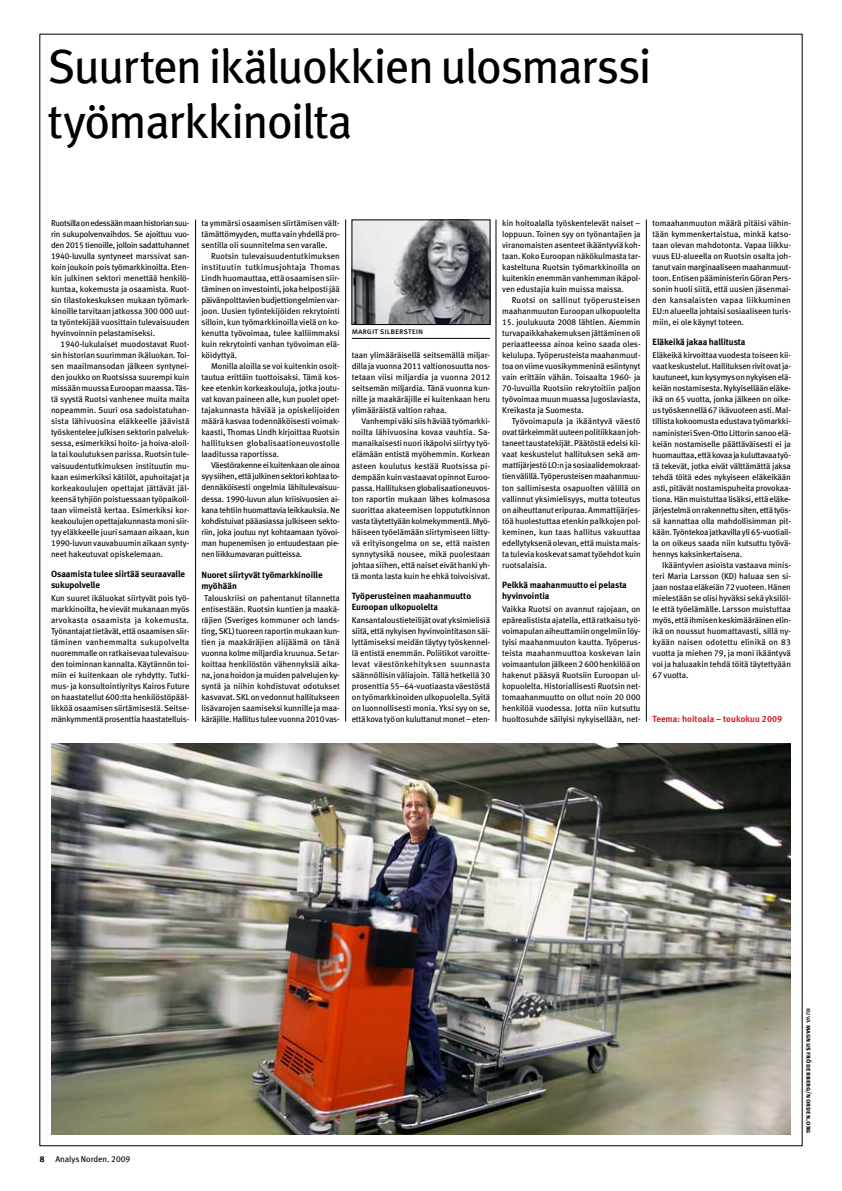
<style>
.page{position:relative;width:842px;height:1191px;background:#fff}
.page>*{position:absolute;margin:0;border:0;box-sizing:border-box;transform-origin:0 0}
.t1{font:48px/55px "Meta Book LF";letter-spacing:-.03em;color:#000}
.t2{font:9px/11px "Meta Bold LF";color:#000}
.t3{font:9px "Meta Bold LF";letter-spacing:.01em;color:#d2232a}
.t4{font:8.5px/11px "Meta Book LF";letter-spacing:-.005em;color:#000;text-align:justify}
.t5{font:8.5px "Meta Book LF Caps";color:#000}
.t6{font:8.5px "Meta Bold LF";color:#000}
.t7{font:7px "Meta Bold LF Caps";letter-spacing:.02em;color:#000}
.s1{font-family:"Meta Book LF Caps"}
</style>
<div class="page">
<img style="left:51px;top:743px;width:740px;height:391px">
<hr style="left:195px;top:219px;width:1px;height:502px;background:#000">
<hr style="left:345px;top:219px;width:1px;height:502px;background:#000">
<hr style="left:496px;top:219px;width:1px;height:502px;background:#000">
<hr style="left:646px;top:219px;width:1px;height:502px;background:#000">
<hr style="left:352px;top:338px;width:138px;height:1px;background:#000">
<img style="left:354px;top:222px;width:134px;height:101px">
<div style="left:352px;top:220px;width:138px;height:105px;border:1px solid #000"></div>
<h1 class="t1" style="left:47px;top:39px;width:606px">Suurten ikäluokkien ulosmarssi työmarkkinoilta</h1>
<p class="t4" style="left:51px;top:218px;width:140px">Ruotsilla on edessään maan historian suu&shy;rin sukupolvenvaihdos. Se ajoittuu vuo&shy;den 2015 tienoille, jolloin sadattuhannet 1940-luvulla syntyneet marssivat san&shy;koin joukoin pois työmarkkinoilta. Eten&shy;kin julkinen sektori menettää henkilö&shy;kuntaa, kokemusta ja osaamista. Ruot&shy;sin tilastokeskuksen mukaan työmark&shy;kinoille tarvitaan jatkossa 300 000 uut&shy;ta työntekijää vuosittain tulevaisuuden hyvinvoinnin pelastamiseksi.</p>
<p class="t4" style="left:51px;top:339px;width:140px;text-indent:10px">1940-lukulaiset muodostavat Ruot&shy;sin historian suurimman ikäluokan. Toi&shy;sen maailmansodan jälkeen syntynei&shy;den joukko on Ruotsissa suurempi kuin missään muussa Euroopan maassa. Täs&shy;tä syystä Ruotsi vanhenee muita maita nopeammin. Suuri osa sadoistatuhan&shy;sista lähivuosina eläkkeelle jäävistä työskentelee julkisen sektorin palveluk&shy;sessa, esimerkiksi hoito- ja hoiva-aloil&shy;la tai koulutuksen parissa. Ruotsin tule&shy;vaisuudentutkimuksen instituutin mu&shy;kaan esimerkiksi kätilöt, apuhoitajat ja korkeakoulujen opettajat jättävät jäl&shy;keensä tyhjiön poistuessaan työpaikoil&shy;taan viimeistä kertaa. Esimerkiksi kor&shy;keakoulujen opettajakunnasta moni siir&shy;tyy eläkkeelle juuri samaan aikaan, kun 1990-luvun vauvabuumin aikaan synty&shy;neet hakeutuvat opiskelemaan.</p>
<p class="t2" style="left:51px;top:568px;width:136px">Osaamista tulee siirtää seuraavalle sukupolvelle</p>
<p class="t4" style="left:51px;top:592px;width:140px">Kun suuret ikäluokat siirtyvät pois työ&shy;markkinoilta, he vievät mukanaan myös arvokasta osaamista ja kokemusta.<br>Työnantajat tietävät, että osaamisen siir&shy;täminen vanhemmalta sukupolvelta nuoremmalle on ratkaisevaa tulevaisuu&shy;den toiminnan kannalta. Käytännön toi&shy;miin ei kuitenkaan ole ryhdytty. Tutki&shy;mus- ja konsultointiyritys Kairos Future on haastatellut 600:tta henkilöstöpääl&shy;likköä osaamisen siirtämisestä. Seitse&shy;mänkymmentä prosenttia haastatelluis-</p>
<p class="t4" style="left:201px;top:218px;width:140px">ta ymmärsi osaamisen siirtämisen vält&shy;tämättömyyden, mutta vain yhdellä pro&shy;sentilla oli suunnitelma sen varalle.</p>
<p class="t4" style="left:201px;top:251px;width:140px;text-indent:10px">Ruotsin tulevaisuudentutkimuksen instituutin tutkimusjohtaja Thomas Lindh huomauttaa, että osaamisen siir&shy;täminen on investointi, joka helposti jää päivänpolttavien budjettiongelmien var&shy;joon. Uusien työntekijöiden rekrytointi silloin, kun työmarkkinoilla vielä on ko&shy;kenutta työvoimaa, tulee kalliimmaksi kuin rekrytointi vanhan työvoiman elä&shy;köidyttyä.</p>
<p class="t4" style="left:201px;top:361px;width:140px;text-indent:10px">Monilla aloilla se voi kuitenkin osoit&shy;tautua erittäin tuottoisaksi. Tämä kos&shy;kee etenkin korkeakouluja, jotka joutu&shy;vat kovan paineen alle, kun puolet opet&shy;tajakunnasta häviää ja opiskelijoiden määrä kasvaa todennäköisesti voimak&shy;kaasti, Thomas Lindh kirjoittaa Ruotsin hallituksen globalisaationeuvostolle laaditussa raportissa.</p>
<p class="t4" style="left:201px;top:460px;width:140px;text-indent:10px">Väestörakenne ei kuitenkaan ole ainoa syy siihen, että julkinen sektori kohtaa to&shy;dennäköisesti ongelmia lähitulevaisuu&shy;dessa. 1990-luvun alun kriisivuosien ai&shy;kana tehtiin huomattavia leikkauksia. Ne kohdistuivat pääasiassa julkiseen sekto&shy;riin, joka joutuu nyt kohtaamaan työvoi&shy;man hupenemisen jo entuudestaan pie&shy;nen liikkumavaran puitteissa.</p>
<p class="t2" style="left:201px;top:569px;width:123px">Nuoret siirtyvät työmarkkinoille myöhään</p>
<p class="t4" style="left:201px;top:592px;width:140px;text-align:center">Talouskriisi on pahentanut tilannetta entisestään. Ruotsin kuntien ja maakä&shy;räjien (Sveriges kommuner och lands&shy;ting, SKL) tuoreen raportin mukaan kun&shy;tien ja maakäräjien alijäämä on tänä vuonna kolme miljardia kruunua. Se tar&shy;koittaa henkilöstön vähennyksiä aika&shy;na, jona hoidon ja muiden palvelujen ky&shy;syntä ja niihin kohdistuvat odotukset kasvavat. SKL on vedonnut hallitukseen lisävarojen saamiseksi kunnille ja maa&shy;käräjille. Hallitus tulee vuonna 2010 vas-</p>
<p class="t5" style="left:352px;top:326px;width:73px">margit silberstein</p>
<p class="t4" style="left:352px;top:350px;width:140px">taan ylimääräisellä seitsemällä miljar&shy;dilla ja vuonna 2011 valtionosuutta nos&shy;tetaan viisi miljardia ja vuonna 2012 seitsemän miljardia. Tänä vuonna kun&shy;nille ja maakäräjille ei kuitenkaan heru ylimääräistä valtion rahaa.</p>
<p class="t4" style="left:352px;top:416px;width:140px;text-indent:10px">Vanhempi väki siis häviää työmarkki&shy;noilta lähivuosina kovaa vauhtia. Sa&shy;manaikaisesti nuori ikäpolvi siirtyy työ&shy;elämään entistä myöhemmin. Korkean asteen koulutus kestää Ruotsissa pi&shy;dempään kuin vastaavat opinnot Euroo&shy;passa. Hallituksen globalisaationeuvos&shy;ton raportin mukaan lähes kolmasosa suorittaa akateemisen loppututkinnon vasta täytettyään kolmekymmentä. Myö&shy;häiseen työelämään siirtymiseen liitty&shy;vä erityisongelma on se, että naisten synnytysikä nousee, mikä puolestaan johtaa siihen, että naiset eivät hanki yh&shy;tä monta lasta kuin he ehkä toivoisivat.</p>
<p class="t2" style="left:352px;top:590px;width:121px">Työperusteinen maahanmuutto<br>Euroopan ulkopuolelta</p>
<p class="t4" style="left:352px;top:614px;width:140px">Kansantaloustieteilijät ovat yksimielisiä siitä, että nykyisen hyvinvointitason säi&shy;lyttämiseksi meidän täytyy työskennel&shy;lä entistä enemmän. Poliitikot varoitte&shy;levat väestönkehityksen suunnasta säännöllisin väliajoin. Tällä hetkellä 30 prosenttia 55–64-vuotiaasta väestöstä on työmarkkinoiden ulkopuolella. Syitä on luonnollisesti monia. Yksi syy on se, että kova työ on kuluttanut monet – eten-</p>
<p class="t4" style="left:502px;top:218px;width:140px">kin hoitoalalla työskentelevät naiset – loppuun. Toinen syy on työnantajien ja viranomaisten asenteet ikääntyviä koh&shy;taan. Koko Euroopan näkökulmasta tar&shy;kasteltuna Ruotsin työmarkkinoilla on kuitenkin enemmän vanhemman ikäpol&shy;ven edustajia kuin muissa maissa.</p>
<p class="t4" style="left:502px;top:295px;width:140px;text-align:right">Ruotsi on sallinut työperusteisen maahanmuuton Euroopan ulkopuolelta</p>
<p class="t4" style="left:502px;top:317px;width:140px">15. joulukuuta 2008 lähtien. Aiemmin turvapaikkahakemuksen jättäminen oli periaatteessa ainoa keino saada oles&shy;kelulupa. Työperusteista maahanmuut&shy;toa on viime vuosikymmeninä esiintynyt vain erittäin vähän. Toisaalta 1960- ja 70-luvuilla Ruotsiin rekrytoitiin paljon työvoimaa muun muassa Jugoslaviasta, Kreikasta ja Suomesta.</p>
<p class="t4" style="left:502px;top:416px;width:140px;text-indent:10px">Työvoimapula ja ikääntyvä väestö ovat tärkeimmät uuteen politiikkaan joh&shy;taneet taustatekijät. Päätöstä edelsi kii&shy;vaat keskustelut hallituksen sekä am&shy;mattijärjestö LO:n ja sosiaalidemokraat&shy;tien välillä. Työperusteisen maahanmuu&shy;ton sallimisesta osapuolten välillä on vallinnut yksimielisyys, mutta toteutus on aiheuttanut eripuraa. Ammattijärjes&shy;töä huolestuttaa etenkin palkkojen pol&shy;keminen, kun taas hallitus vakuuttaa edellytyksenä olevan, että muista mais&shy;ta tulevia koskevat samat työehdot kuin ruotsalaisia.</p>
<p class="t2" style="left:502px;top:579px;width:126px">Pelkkä maahanmuutto ei pelasta hyvinvointia</p>
<p class="t4" style="left:502px;top:603px;width:140px">Vaikka Ruotsi on avannut rajojaan, on epärealistista ajatella, että ratkaisu työ&shy;voimapulan aiheuttamiin ongelmiin löy&shy;tyisi maahanmuuton kautta. Työperus&shy;teista maahanmuuttoa koskevan lain voimaantulon jälkeen 2 600 henkilöä on hakenut pääsyä Ruotsiin Euroopan ul&shy;kopuolelta. Historiallisesti Ruotsin net&shy;tomaahanmuutto on ollut noin 20 000 henkilöä vuodessa. Jotta niin kutsuttu huoltosuhde säilyisi nykyisellään, net-</p>
<p class="t4" style="left:653px;top:218px;width:140px">tomaahanmuuton määrä pitäisi vähin&shy;tään kymmenkertaistua, minkä katso&shy;taan olevan mahdotonta. Vapaa liikku&shy;vuus EU-alueella on Ruotsin osalta joh&shy;tanut vain marginaaliseen maahanmuut&shy;toon. Entisen pääministerin Göran Pers&shy;sonin huoli siitä, että uusien jäsenmai&shy;den kansalaisten vapaa liikkuminen EU:n alueella johtaisi sosiaaliseen turis&shy;miin, ei ole käynyt toteen.</p>
<p class="t2" style="left:652px;top:337px;width:94px">Eläkeikä jakaa hallitusta</p>
<p class="t4" style="left:652px;top:350px;width:140px">Eläkeikä kirvoittaa vuodesta toiseen kii&shy;vaat keskustelut. Hallituksen rivit ovat ja&shy;kautuneet, kun kysymys on nykyisen elä&shy;keiän nostamisesta. Nykyisellään eläke&shy;ikä on 65 vuotta, jonka jälkeen on oike&shy;us työskennellä 67 ikävuoteen asti. Mal&shy;tillista kokoomusta edustava työmarkki&shy;naministeri Sven-Otto Littorin sanoo elä&shy;keiän nostamiselle päättäväisesti ei ja huomauttaa, että kovaa ja kuluttavaa työ&shy;tä tekevät, jotka eivät välttämättä jaksa tehdä töitä edes nykyiseen eläkeikään asti, pitävät nostamispuheita provokaa&shy;tiona. Hän muistuttaa lisäksi, että eläke&shy;järjestelmä on rakennettu siten, että työs&shy;sä kannattaa olla mahdollisimman pit&shy;kään. Työntekoa jatkavilla yli 65-vuotiail&shy;la on oikeus saada niin kutsuttu työvä&shy;hennys kaksinkertaisena.</p>
<p class="t4" style="left:652px;top:559px;width:140px;text-indent:10px">Ikääntyvien asioista vastaava minis&shy;teri Maria Larsson (KD) haluaa sen si&shy;jaan nostaa eläkeiän 72 vuoteen. Hänen mielestään se olisi hyväksi sekä yksilöl&shy;le että työelämälle. Larsson muistuttaa myös, että ihmisen keskimääräinen elin&shy;ikä on noussut huomattavasti, sillä ny&shy;kyään naisen odotettu elinikä on 83 vuotta ja miehen 79, ja moni ikääntyvä voi ja haluaakin tehdä töitä täytettyään 67 vuotta.</p>
<p class="t3" style="left:652px;top:713px;width:131px">Teema: hoitoala – toukokuu 2009</p>
<p class="t6" style="left:40px;top:1153px;width:6px">8</p>
<p class="t4" style="left:55px;top:1153px;width:76px">Analys Norden. 2009</p>
<p class="t7" style="left:813px;top:1007px;width:128px;rotate:90deg"><span class="s1">kuva</span> magnus fröderberg/norden.org</p>
</div>
